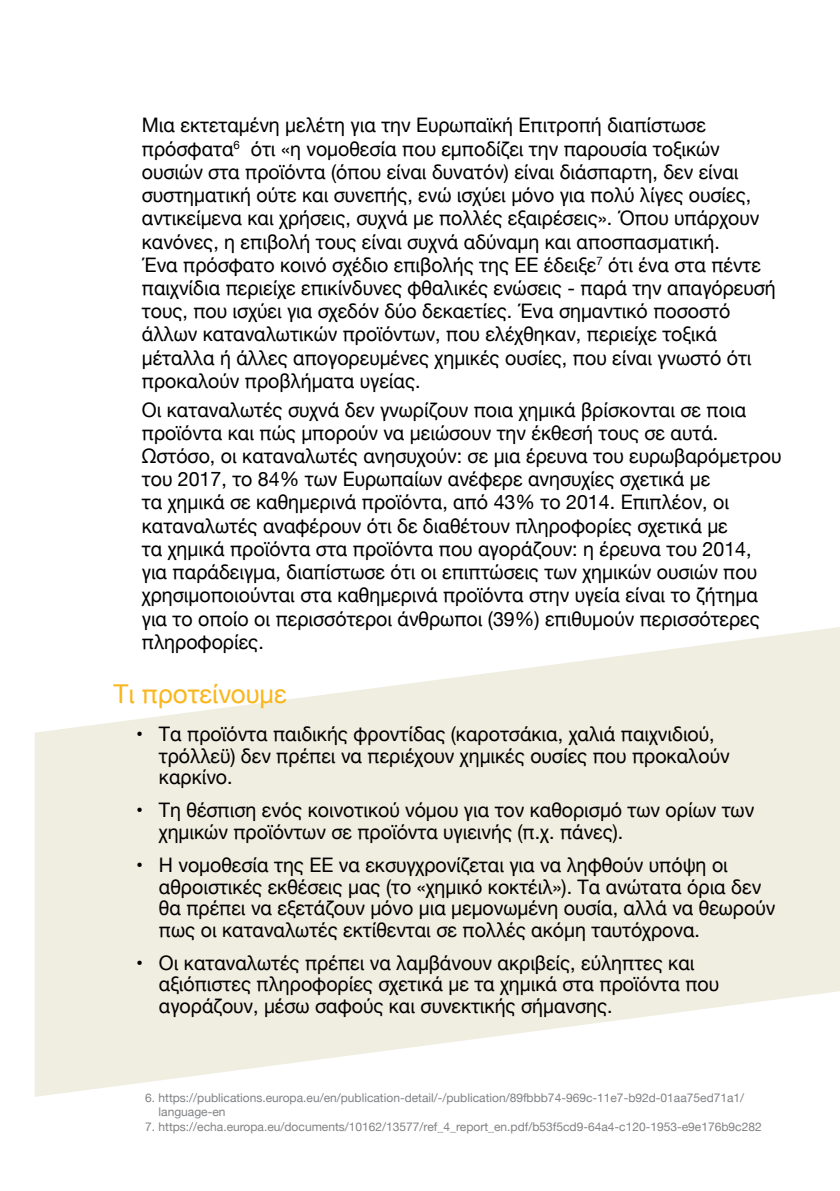
<style>
.page{position:relative;width:840px;height:1191px;background:#fff}
.page>*{position:absolute;margin:0;border:0;box-sizing:border-box;transform-origin:0 0}
.t1{font:26px "Helvetica Neue";color:#f9b61d}
.t2{font:20px/23.2px "Helvetica Neue";color:#000}
.t3{font:12px/14.4px "Helvetica Neue";color:#808285}
</style>
<div class="page">
<svg style="left:35px;top:627px;width:804px;height:469px;fill:#f0eee1"></svg>
<p class="t2" style="left:142px;top:115px;width:635px">Μια εκτεταμένη μελέτη για την Ευρωπαϊκή Επιτροπή διαπίστωσε πρόσφατα<sup>6</sup> ότι «η νομοθεσία που εμποδίζει την παρουσία τοξικών ουσιών στα προϊόντα (όπου είναι δυνατόν) είναι διάσπαρτη, δεν είναι συστηματική ούτε και συνεπής, ενώ ισχύει μόνο για πολύ λίγες ουσίες, αντικείμενα και χρήσεις, συχνά με πολλές εξαιρέσεις». Όπου υπάρχουν κανόνες, η επιβολή τους είναι συχνά αδύναμη και αποσπασματική.<br>Ένα πρόσφατο κοινό σχέδιο επιβολής της ΕΕ έδειξε<sup>7</sup> ότι ένα στα πέντε παιχνίδια περιείχε επικίνδυνες φθαλικές ενώσεις - παρά την απαγόρευσή τους, που ισχύει για σχεδόν δύο δεκαετίες. Ένα σημαντικό ποσοστό άλλων καταναλωτικών προϊόντων, που ελέχθηκαν, περιείχε τοξικά μέταλλα ή άλλες απογορευμένες χημικές ουσίες, που είναι γνωστό ότι προκαλούν προβλήματα υγείας.</p>
<p class="t2" style="left:142px;top:399px;width:640px">Οι καταναλωτές συχνά δεν γνωρίζουν ποια χημικά βρίσκονται σε ποια προϊόντα και πώς μπορούν να μειώσουν την έκθεσή τους σε αυτά.<br>Ωστόσο, οι καταναλωτές ανησυχούν: σε μια έρευνα του ευρωβαρόμετρου του 2017, το 84% των Ευρωπαίων ανέφερε ανησυχίες σχετικά με<br>τα χημικά σε καθημερινά προϊόντα, από 43% το 2014. Επιπλέον, οι καταναλωτές αναφέρουν ότι δε διαθέτουν πληροφορίες σχετικά με<br>τα χημικά προϊόντα στα προϊόντα που αγοράζουν: η έρευνα του 2014, για παράδειγμα, διαπίστωσε ότι οι επιπτώσεις των χημικών ουσιών που χρησιμοποιούνται στα καθημερινά προϊόντα στην υγεία είναι το ζήτημα για το οποίο οι περισσότεροι άνθρωποι (39%) επιθυμούν περισσότερες πληροφορίες.</p>
<h1 class="t1" style="left:113px;top:674px;width:175px">Τι προτείνουμε</h1>
<p class="t2" style="left:159px;top:724px;width:571px;line-height:21.6px;text-indent:-23px">• Τα προϊόντα παιδικής φροντίδας (καροτσάκια, χαλιά παιχνιδιού, τρόλλεϋ) δεν πρέπει να περιέχουν χημικές ουσίες που προκαλούν καρκίνο.</p>
<p class="t2" style="left:159px;top:800px;width:596px;line-height:21.6px;text-indent:-23px">• Τη θέσπιση ενός κοινοτικού νόμου για τον καθορισμό των ορίων των χημικών προϊόντων σε προϊόντα υγιεινής (π.χ. πάνες).</p>
<p class="t2" style="left:159px;top:855px;width:617px;line-height:21.6px;text-indent:-23px">• Η νομοθεσία της ΕΕ να εκσυγχρονίζεται για να ληφθούν υπόψη οι αθροιστικές εκθέσεις μας (το «χημικό κοκτέιλ»). Τα ανώτατα όρια δεν θα πρέπει να εξετάζουν μόνο μια μεμονωμένη ουσία, αλλά να θεωρούν πως οι καταναλωτές εκτίθενται σε πολλές ακόμη ταυτόχρονα.</p>
<p class="t2" style="left:159px;top:953px;width:561px;line-height:21.6px;text-indent:-23px">• Οι καταναλωτές πρέπει να λαμβάνουν ακριβείς, εύληπτες και αξιόπιστες πληροφορίες σχετικά με τα χημικά στα προϊόντα που αγοράζουν, μέσω σαφούς και συνεκτικής σήμανσης.</p>
<p class="t3" style="left:158px;top:1091px;width:587px;text-indent:-13px">6. https://publications.europa.eu/en/publication-detail/-/publication/89fbbb74-969c-11e7-b92d-01aa75ed71a1/ language-en</p>
<p class="t3" style="left:145px;top:1120px;width:617px">7. https://echa.europa.eu/documents/10162/13577/ref_4_report_en.pdf/b53f5cd9-64a4-c120-1953-e9e176b9c282</p>
</div>
